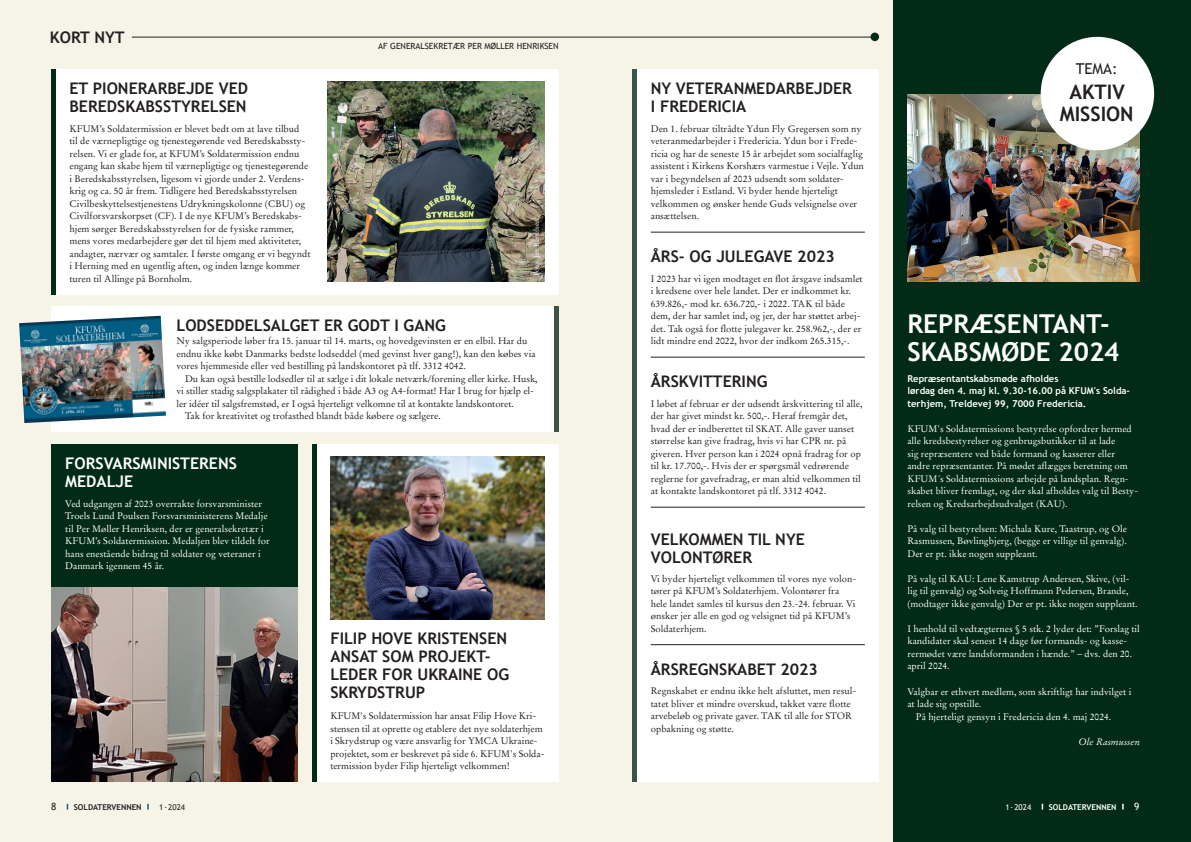
<style>
.page{position:relative;width:1191px;height:842px;background:#fff}
.page>*{position:absolute;margin:0;border:0;box-sizing:border-box;transform-origin:0 0}
.t1{font:700 26px/28px "Trebuchet MS";color:#fff}
.t2{font:700 20px/22px "Trebuchet MS";color:#231f20;text-align:center}
.t3{font:700 16px/18px "Trebuchet MS";color:#231f20}
.t4{font:700 16px/18px "Trebuchet MS";color:#fff}
.t5{font:15px "Trebuchet MS";color:#231f20}
.t6{font:10px "Trebuchet MS";color:#231f20}
.t7{font:10px "Trebuchet MS";color:#fff}
.t8{font:9.5px/12.5px "Stempel Garamond LT Std";color:#231f20}
.t9{font:9.5px/12.5px "Stempel Garamond LT Std";color:#fff}
.t10{font:700 9.5px/12.5px "Trebuchet MS";color:#fff}
.t11{font:italic 9.5px "Stempel Garamond LT Std";color:#fff}
.t12{font:8.5px "Trebuchet MS";color:#231f20}
.t13{font:700 8px "Trebuchet MS";color:#231f20}
.t14{font:700 8px "Trebuchet MS";color:#fff}
.t15{font:8px "Trebuchet MS";color:#231f20}
.t16{font:8px "Trebuchet MS";color:#fff}
.t17{font:7px "Stempel Garamond LT Std";color:#fff}
</style>
<div class="page">
<div style="left:0;top:0;width:893px;height:842px;background:#f6f3e7"></div>
<div style="left:51px;top:307px;width:507px;height:125px;background:#fff"></div>
<div style="left:632px;top:69px;width:247px;height:713px;background:#fff"></div>
<div style="left:51px;top:444px;width:247px;height:215px;background:#012b16"></div>
<img style="left:51px;top:587px;width:247px;height:195px">
<img style="left:19px;top:316px;width:147px;height:107px">
<hr style="left:132px;top:37px;width:747px;height:1px;background:#231f20">
<div style="left:312px;top:444px;width:246px;height:338px;background:#fff"></div>
<img style="left:330px;top:457px;width:214px;height:162px">
<hr style="left:651px;top:232px;width:214px;height:1px;background:#231f20">
<hr style="left:651px;top:357px;width:214px;height:1px;background:#231f20">
<hr style="left:651px;top:507px;width:214px;height:1px;background:#231f20">
<hr style="left:651px;top:644px;width:214px;height:1px;background:#231f20">
<div style="left:893px;top:0;width:298px;height:842px;background:#012b16"></div>
<div style="left:870px;top:33px;width:9px;height:8px;background:#012b16;border-radius:50%"></div>
<hr style="left:312px;top:444px;width:4px;height:338px;background:#012b16">
<hr style="left:632px;top:69px;width:4px;height:713px;background:#3c5445">
<hr style="left:554px;top:307px;width:4px;height:125px;background:#3c5445">
<div style="left:51px;top:69px;width:507px;height:225px;background:#fff"></div>
<img style="left:327px;top:82px;width:217px;height:200px">
<hr style="left:51px;top:69px;width:4px;height:225px;background:#012b16">
<img style="left:907px;top:94px;width:233px;height:188px">
<div style="left:1040px;top:37px;width:114px;height:113px;background:#fff;border-radius:50%"></div>
<h3 class="t3" style="left:50px;top:28px;width:76px">KORT NYT</h3>
<h3 class="t3" style="left:69px;top:79px;width:180px">ET PIONERARBEJDE VED<br>BEREDSKABSSTYRELSEN</h3>
<p class="t8" style="left:69px;top:122px;width:243px">KFUM’s Soldatermission er blevet bedt om at lave tilbud<br>til de værnepligtige og tjenestegørende ved Beredskabssty&shy;relsen. Vi er glade for, at KFUM’s Soldatermission endnu engang kan skabe hjem til værnepligtige og tjenestegørende i Beredskabsstyrelsen, ligesom vi gjorde under 2. Verdens&shy;krig og ca. 50 år frem. Tidligere hed Beredskabsstyrelsen Civilbeskyttelsestjenestens Udrykningskolonne (CBU) og Civilforsvarskorpset (CF). I de nye KFUM’s Beredskabs&shy;hjem sørger Beredskabsstyrelsen for de fysiske rammer, mens vores medarbejdere gør det til hjem med aktiviteter, andagter, nærvær og samtaler. I første omgang er vi begyndt i Herning med en ugentlig aften, og inden længe kommer turen til Allinge på Bornholm.</p>
<p class="t12" style="left:378px;top:41px;width:182px">AF GENERALSEKRETÆR PER MØLLER HENRIKSEN</p>
<p class="t17" style="left:532px;top:276px;width:58px;rotate:-90deg">Foto: Jan Bertelsen</p>
<h3 class="t3" style="left:176px;top:316px;width:271px">LODSEDDELSALGET ER GODT I GANG</h3>
<p class="t8" style="left:176px;top:335px;width:360px">Ny salgsperiode løber fra 15. januar til 14. marts, og hovedgevinsten er en elbil. Har du endnu ikke købt Danmarks bedste lodseddel (med gevinst hver gang!), kan den købes via vores hjemmeside eller ved bestilling på landskontoret på tlf. 3312 4042.</p>
<p class="t8" style="left:185px;top:372px;width:354px">Du kan også bestille lodsedler til at sælge i dit lokale netværk/forening eller kirke. Husk,</p>
<p class="t8" style="left:176px;top:385px;width:359px">vi stiller stadig salgsplakater til rådighed i både A3 og A4-format! Har I brug for hjælp el-</p>
<p class="t8" style="left:176px;top:397px;width:339px">ler idéer til salgsfremstød, er I også hjerteligt velkomne til at kontakte landskontoret.</p>
<p class="t8" style="left:185px;top:410px;width:257px">Tak for kreativitet og trofasthed blandt både købere og sælgere.</p>
<h3 class="t4" style="left:65px;top:454px;width:173px">FORSVARSMINISTERENS<br>MEDALJE</h3>
<p class="t9" style="left:65px;top:497px;width:206px">Ved udgangen af 2023 overrakte forsvarsminister Troels Lund Poulsen Forsvarsministerens Medalje til Per Møller Henriksen, der er generalsekretær i KFUM’s Soldatermission. Medaljen blev tildelt for hans enestående bidrag til soldater og veteraner i Danmark igennem 45 år.</p>
<h3 class="t3" style="left:330px;top:629px;width:180px">FILIP HOVE KRISTENSEN<br>ANSAT SOM PROJEKT-<br>LEDER FOR UKRAINE OG<br>SKRYDSTRUP</h3>
<p class="t8" style="left:330px;top:710px;width:215px">KFUM's Soldatermission har ansat Filip Hove Kri&shy;stensen til at oprette og etablere det nye soldaterhjem i Skrydstrup og være ansvarlig for YMCA Ukraine&shy;projektet, som er beskrevet på side 6. KFUM's Solda&shy;termission byder Filip hjerteligt velkommen!</p>
<h3 class="t3" style="left:651px;top:79px;width:203px">NY VETERANMEDARBEJDER<br>I FREDERICIA</h3>
<p class="t8" style="left:651px;top:122px;width:215px">Den 1. februar tiltrådte Ydun Fly Gregersen som ny veteranmedarbejder i Fredericia. Ydun bor i Frede&shy;ricia og har de seneste 15 år arbejdet som socialfaglig assistent i Kirkens Korshærs varmestue i Vejle. Ydun var i begyndelsen af 2023 udsendt som soldater&shy;hjemsleder i Estland. Vi byder hende hjerteligt velkommen og ønsker hende Guds velsignelse over ansættelsen.</p>
<h3 class="t3" style="left:651px;top:248px;width:185px">ÅRS- OG JULEGAVE 2023</h3>
<p class="t8" style="left:651px;top:272px;width:213px">I 2023 har vi igen modtaget en flot årsgave indsamlet i kredsene over hele landet. Der er indkommet kr.<br>639.826,- mod kr. 636.720,- i 2022. TAK til både dem, der har samlet ind, og jer, der har støttet arbej&shy;det. Tak også for flotte julegaver kr. 258.962,-, der er lidt mindre end 2022, hvor der indkom 265.315,-.</p>
<h3 class="t3" style="left:651px;top:373px;width:118px">ÅRSKVITTERING</h3>
<p class="t8" style="left:651px;top:397px;width:213px">I løbet af februar er der udsendt årskvittering til alle, der har givet mindst kr. 500,-. Heraf fremgår det, hvad der er indberettet til SKAT. Alle gaver uanset størrelse kan give fradrag, hvis vi har CPR nr. på giveren. Hver person kan i 2024 opnå fradrag for op til kr. 17.700,-. Hvis der er spørgsmål vedrørende reglerne for gavefradrag, er man altid velkommen til at kontakte landskontoret på tlf. 3312 4042.</p>
<h3 class="t3" style="left:651px;top:530px;width:156px">VELKOMMEN TIL NYE<br>VOLONTØRER</h3>
<p class="t8" style="left:651px;top:572px;width:207px">Vi byder hjerteligt velkommen til vores nye volon&shy;tører på KFUM’s Soldaterhjem. Volontører fra hele landet samles til kursus den 23.-24. februar. Vi ønsker jer alle en god og velsignet tid på KFUM’s Soldaterhjem.</p>
<h3 class="t3" style="left:651px;top:660px;width:169px">ÅRSREGNSKABET 2023</h3>
<p class="t8" style="left:651px;top:685px;width:207px">Regnskabet er endnu ikke helt afsluttet, men resul&shy;tatet bliver et mindre overskud, takket være flotte arvebeløb og private gaver. TAK til alle for STOR opbakning og støtte.</p>
<h3 class="t5" style="left:1075px;top:60px;width:43px">TEMA:</h3>
<h2 class="t2" style="left:1059px;top:80px;width:75px">AKTIV<br>MISSION</h2>
<h1 class="t1" style="left:907px;top:310px;width:213px">REPRÆSENTANT-<br>SKABSMØDE 2024</h1>
<p class="t10" style="left:907px;top:372px;width:224px">Repræsentantskabsmøde afholdes<br>lørdag den 4. maj kl. 9.30-16.00 på KFUM's Solda&shy;terhjem, Treldevej 99, 7000 Fredericia.</p>
<p class="t9" style="left:907px;top:422px;width:232px">KFUM's Soldatermissions bestyrelse opfordrer hermed alle kredsbestyrelser og genbrugsbutikker til at lade<br>sig repræsentere ved både formand og kasserer eller andre repræsentanter. På mødet aflægges beretning om KFUM´s Soldatermissions arbejde på landsplan. Regn&shy;skabet bliver fremlagt, og der skal afholdes valg til Besty&shy;relsen og Kredsarbejdsudvalget (KAU).</p>
<p class="t9" style="left:907px;top:522px;width:221px;text-align:justify">På valg til bestyrelsen: Michala Kure, Taastrup, og Ole Rasmussen, Bøvlingbjerg, (begge er villige til genvalg).<br>Der er pt. ikke nogen suppleant.</p>
<p class="t9" style="left:907px;top:572px;width:232px">På valg til KAU: Lene Kamstrup Andersen, Skive, (vil&shy;lig til genvalg) og Solveig Hoffmann Pedersen, Brande, (modtager ikke genvalg) Der er pt. ikke nogen suppleant.</p>
<p class="t9" style="left:907px;top:622px;width:234px">I henhold til vedtægternes § 5 stk. 2 lyder det: ”Forslag til kandidater skal senest 14 dage før formands- og kasse&shy;rermødet være landsformanden i hænde.” – dvs. den 20. april 2024.</p>
<p class="t9" style="left:907px;top:685px;width:225px">Valgbar er ethvert medlem, som skriftligt har indvilget i</p>
<p class="t9" style="left:907px;top:697px;width:75px">at lade sig opstille.</p>
<p class="t9" style="left:916px;top:710px;width:197px">På hjerteligt gensyn i Fredericia den 4. maj 2024.</p>
<p class="t11" style="left:1078px;top:735px;width:63px">Ole Rasmussen</p>
<p class="t6" style="left:51px;top:800px;width:7px">8</p>
<p class="t13" style="left:74px;top:802px;width:69px">SOLDATERVENNEN</p>
<p class="t15" style="left:159px;top:802px;width:27px">1·2024</p>
<p class="t16" style="left:1005px;top:802px;width:27px">1·2024</p>
<p class="t14" style="left:1048px;top:802px;width:69px">SOLDATERVENNEN</p>
<p class="t7" style="left:1134px;top:800px;width:7px">9</p>
</div>
